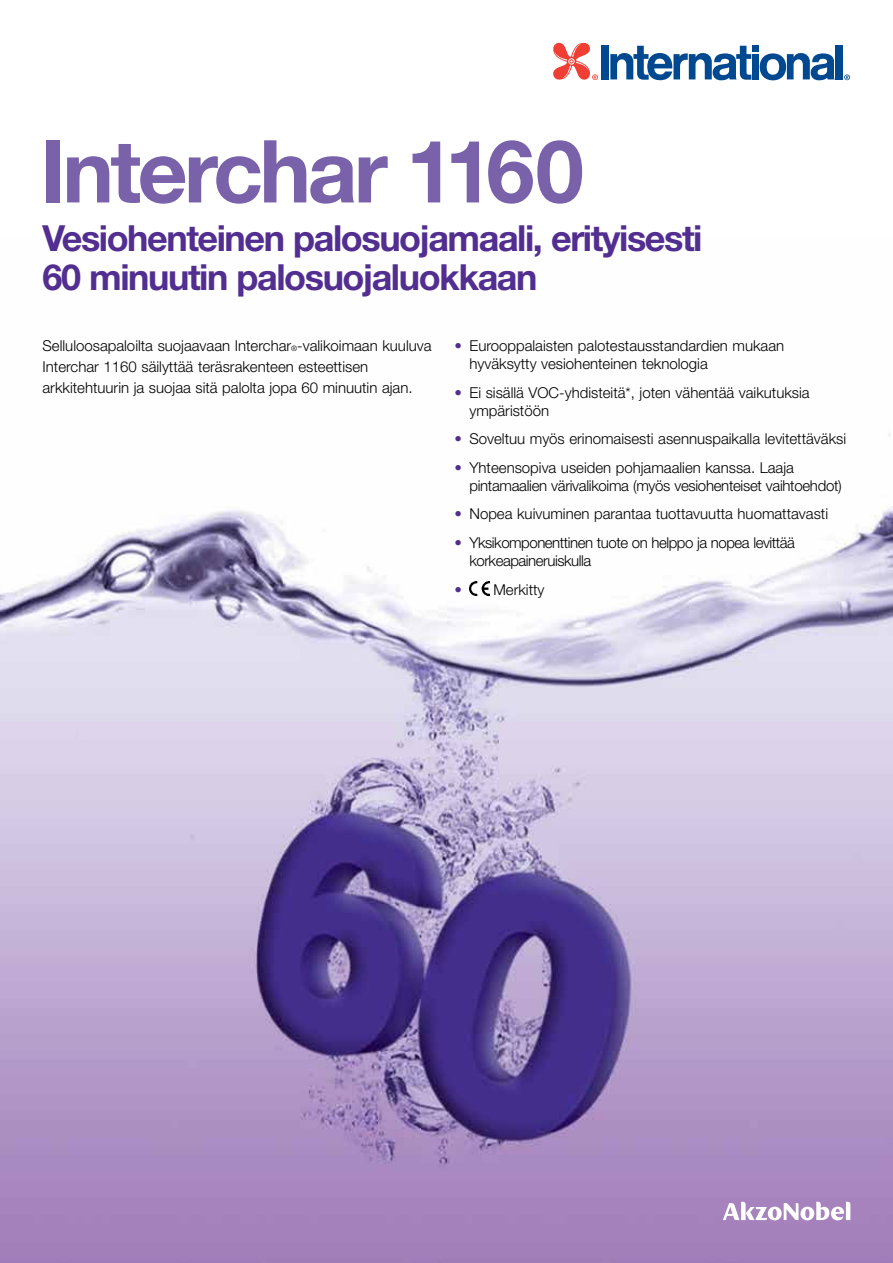
<style>
.page{position:relative;width:893px;height:1263px;background:#fff}
.page>*{position:absolute;margin:0;border:0;box-sizing:border-box;transform-origin:0 0}
.t1{font:700 87px "Helvetica Neue LT Pro";letter-spacing:-.04em;color:#7a62aa}
.t2{font:700 36px/39px "Helvetica Neue LT Pro";letter-spacing:-.04em;color:#522e91}
.t3{font:300 15px/21px "Helvetica Neue LT Pro";color:#000}
.t4{font:300 15px/18px "Helvetica Neue LT Pro";letter-spacing:-.02em;color:#000}
.t5{font:300 15px/18px "Helvetica Neue LT Pro";letter-spacing:-.03em;color:#000}
.s1{font-size:7.5px}
.s2{color:#522e91}
</style>
<div class="page">
<img style="left:0;top:433px;width:893px;height:830px">
<svg style="left:723px;top:1202px;width:127px;height:18px"></svg>
<div style="left:836px;top:45px;width:7px;height:34px;background:#004990"></div>
<div style="left:752px;top:45px;width:7px;height:6px;background:#004990"></div>
<div style="left:752px;top:54px;width:7px;height:25px;background:#004990"></div>
<div style="left:601px;top:45px;width:7px;height:34px;background:#004990"></div>
<svg style="left:610px;top:46px;width:141px;height:34px"></svg>
<svg style="left:760px;top:53px;width:75px;height:27px"></svg>
<svg style="left:553px;top:43px;width:45px;height:37px"></svg>
<svg style="left:844px;top:74px;width:6px;height:6px"></svg>
<img style="left:470px;top:581px;width:19px;height:14px">
<h1 class="t1" style="left:40px;top:116px;width:545px">Interchar 1160</h1>
<h2 class="t2" style="left:43px;top:218px;width:662px">Vesiohenteinen palosuojamaali, erityisesti<br>60 minuutin palosuojaluokkaan</h2>
<p class="t3" style="left:43px;top:335px;width:391px">Selluloosapaloilta suojaavaan Interchar<span class="s1">®</span>-valikoimaan kuuluva<br>Interchar 1160 säilyttää teräsrakenteen esteettisen arkkitehtuurin ja suojaa sitä palolta jopa 60 minuutin ajan.</p>
<p class="t3" style="left:469px;top:336px;width:316px;line-height:18px;text-indent:-15px"><span class="s2">•</span> Eurooppalaisten palotestausstandardien mukaan hyväksytty vesiohenteinen teknologia</p>
<p class="t3" style="left:469px;top:383px;width:342px;line-height:18px;text-indent:-15px"><span class="s2">•</span> Ei sisällä VOC-yhdisteitä*, joten vähentää vaikutuksia ympäristöön</p>
<p class="t3" style="left:455px;top:428px;width:393px"><span class="s2">•</span> Soveltuu myös erinomaisesti asennuspaikalla levitettäväksi</p>
<p class="t4" style="left:469px;top:458px;width:374px;text-indent:-15px"><span class="s2">•</span> Yhteensopiva useiden pohjamaalien kanssa. Laaja pintamaalien värivalikoima (myös vesiohenteiset vaihtoehdot)</p>
<p class="t3" style="left:455px;top:503px;width:375px"><span class="s2">•</span> Nopea kuivuminen parantaa tuottavuutta huomattavasti</p>
<p class="t5" style="left:469px;top:533px;width:327px;text-indent:-15px"><span class="s2">•</span> Yksikomponenttinen tuote on helppo ja nopea levittää korkeapaineruiskulla</p>
<p class="t3" style="left:455px;top:579px;width:91px"><span class="s2">•</span> Merkitty</p>
</div>
